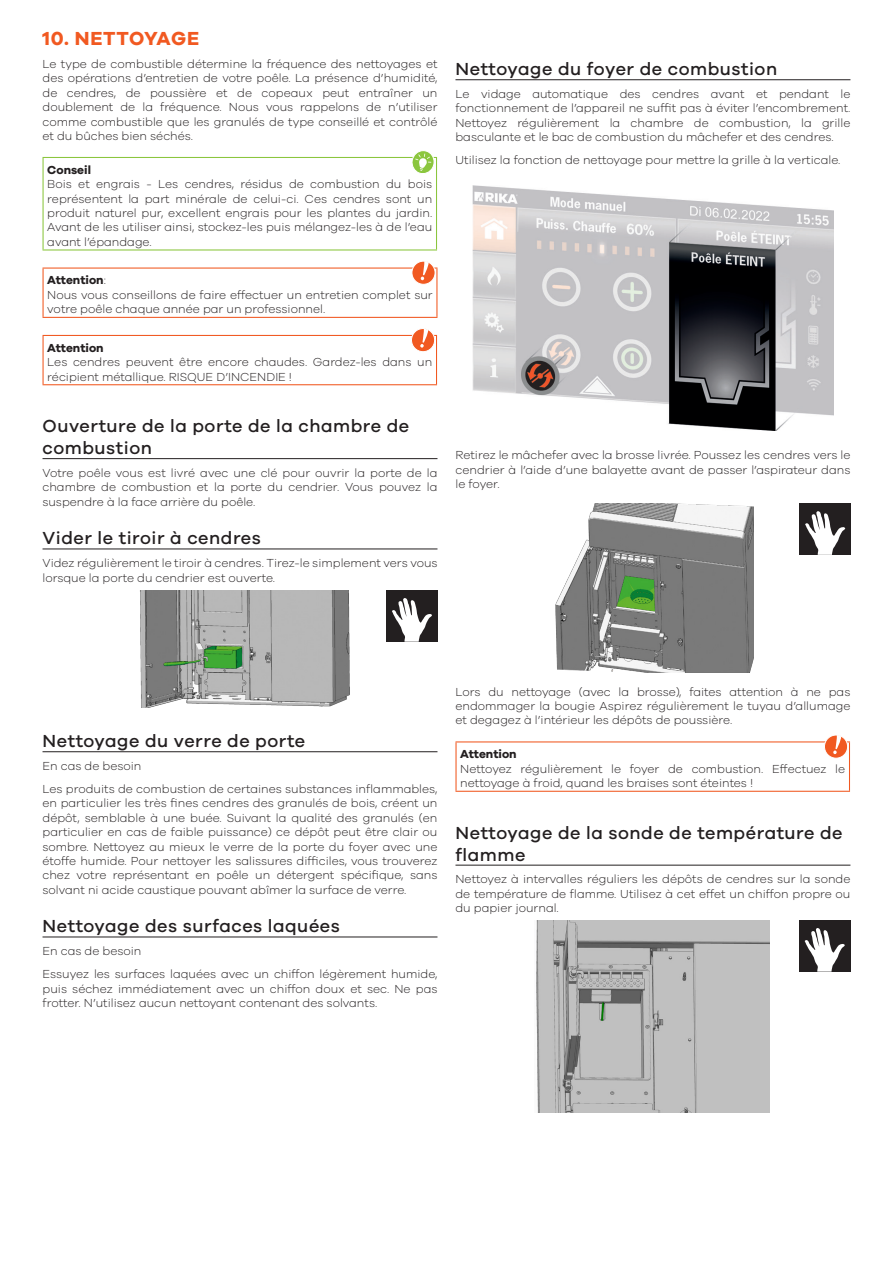
<style>
.page{position:relative;width:893px;height:1263px;background:#fff}
.page>*{position:absolute;margin:0;border:0;box-sizing:border-box;transform-origin:0 0}
.t1{font:700 19.5px "Galano Grotesque";letter-spacing:.03em;color:#f15921}
.H2_-_SubHeader{font:500 18px/21.6px "Galano Grotesque";letter-spacing:.03em;color:#231f20}
.BT_-_BodyText{font:300 12px/14.4px "Galano Grotesque";color:#231f20;text-align:justify}
.Tabellen_Hinweis_Tip{font:300 12px/14.4px "Galano Grotesque";color:#231f20;text-align:justify}
.Tabellen_Hinweis_Tip-2{font:700 12px "Galano Grotesque";color:#231f20}
.s1{font-weight:300}
</style>
<div class="page">
<hr style="left:43px;top:458px;width:394px;height:1px;background:#231f20">
<hr style="left:43px;top:549px;width:394px;height:1px;background:#231f20">
<hr style="left:43px;top:751px;width:394px;height:1px;background:#231f20">
<hr style="left:43px;top:936px;width:394px;height:1px;background:#231f20">
<hr style="left:43px;top:157px;width:394px;height:1px;background:#8bc63e">
<hr style="left:43px;top:158px;width:1px;height:91px;background:#8bc63e">
<hr style="left:436px;top:158px;width:1px;height:91px;background:#8bc63e">
<hr style="left:43px;top:249px;width:394px;height:1px;background:#8bc63e">
<hr style="left:43px;top:267px;width:394px;height:2px;background:#f15921">
<hr style="left:43px;top:269px;width:1px;height:48px;background:#f15921">
<hr style="left:436px;top:269px;width:1px;height:48px;background:#f15921">
<hr style="left:43px;top:317px;width:394px;height:1px;background:#f15921">
<hr style="left:43px;top:335px;width:394px;height:1px;background:#f15921">
<hr style="left:43px;top:336px;width:1px;height:48px;background:#f15921">
<hr style="left:436px;top:336px;width:1px;height:48px;background:#f15921">
<hr style="left:43px;top:384px;width:394px;height:1px;background:#f15921">
<img style="left:140px;top:590px;width:210px;height:117px">
<hr style="left:455px;top:79px;width:395px;height:1px;background:#231f20">
<hr style="left:455px;top:865px;width:395px;height:1px;background:#231f20">
<img style="left:473px;top:186px;width:360px;height:244px">
<img style="left:555px;top:503px;width:198px;height:170px">
<hr style="left:455px;top:741px;width:395px;height:1px;background:#f15921">
<hr style="left:455px;top:742px;width:2px;height:49px;background:#f15921">
<hr style="left:849px;top:742px;width:1px;height:49px;background:#f15921">
<hr style="left:455px;top:791px;width:395px;height:1px;background:#f15921">
<img style="left:536px;top:921px;width:234px;height:191px">
<svg style="left:411px;top:151px;width:24px;height:22px"></svg>
<svg style="left:412px;top:261px;width:23px;height:23px"></svg>
<div style="left:411px;top:261px;width:25px;height:24px;border:1px solid #fff;border-radius:50%"></div>
<svg style="left:421px;top:261px;width:8px;height:19px"></svg>
<svg style="left:411px;top:328px;width:24px;height:24px"></svg>
<div style="left:411px;top:328px;width:24px;height:24px;border:1px solid #fff;border-radius:50%"></div>
<svg style="left:420px;top:328px;width:8px;height:20px"></svg>
<div style="left:386px;top:591px;width:51px;height:51px;background:#231f20"></div>
<svg style="left:392px;top:598px;width:40px;height:44px"></svg>
<svg style="left:824px;top:735px;width:24px;height:23px"></svg>
<div style="left:824px;top:734px;width:24px;height:25px;border:1px solid #fff;border-radius:50%"></div>
<svg style="left:833px;top:735px;width:8px;height:19px"></svg>
<div style="left:799px;top:921px;width:51px;height:51px;background:#231f20"></div>
<svg style="left:805px;top:928px;width:40px;height:44px"></svg>
<div style="left:799px;top:504px;width:51px;height:51px;background:#231f20"></div>
<svg style="left:805px;top:511px;width:40px;height:44px"></svg>
<p class="t1" style="left:43px;top:26px;width:158px">10. NETTOYAGE</p>
<p class="BT_-_BodyText" style="left:43px;top:56px;width:396px">Le type de combustible détermine la fréquence des nettoyages et des opérations d’entretien de votre poêle. La présence d’humidité, de cendres, de poussière et de copeaux peut entraîner un doublement de la fréquence. Nous vous rappelons de n’utiliser comme combustible que les granulés de type conseillé et contrôlé et du bûches bien séchés.</p>
<p class="Tabellen_Hinweis_Tip-2" style="left:47px;top:162px;width:45px">Conseil</p>
<p class="Tabellen_Hinweis_Tip" style="left:47px;top:176px;width:386px">Bois et engrais - Les cendres, résidus de combustion du bois représentent la part minérale de celui-ci. Ces cendres sont un produit naturel pur, excellent engrais pour les plantes du jardin.<br>Avant de les utiliser ainsi, stockez-les puis mélangez-les à de l’eau avant l’épandage.</p>
<p class="Tabellen_Hinweis_Tip-2" style="left:47px;top:273px;width:60px">Attention<span class="s1">:</span></p>
<p class="Tabellen_Hinweis_Tip" style="left:47px;top:287px;width:387px">Nous vous conseillons de faire effectuer un entretien complet sur votre poêle chaque année par un professionnel.</p>
<p class="Tabellen_Hinweis_Tip-2" style="left:47px;top:340px;width:58px">Attention</p>
<p class="BT_-_BodyText" style="left:47px;top:354px;width:386px">Les cendres peuvent être encore chaudes. Gardez-les dans un récipient métallique. RISQUE D’INCENDIE !</p>
<p class="H2_-_SubHeader" style="left:43px;top:415px;width:368px">Ouverture de la porte de la chambre de combustion</p>
<p class="BT_-_BodyText" style="left:43px;top:465px;width:396px">Votre poêle vous est livré avec une clé pour ouvrir la porte de la chambre de combustion et la porte du cendrier. Vous pouvez la suspendre à la face arrière du poêle.</p>
<p class="H2_-_SubHeader" style="left:43px;top:527px;width:220px">Vider le tiroir à cendres</p>
<p class="BT_-_BodyText" style="left:43px;top:556px;width:396px">Videz régulièrement le tiroir à cendres. Tirez-le simplement vers vous lorsque la porte du cendrier est ouverte.</p>
<p class="H2_-_SubHeader" style="left:455px;top:58px;width:323px">Nettoyage du foyer de combustion</p>
<p class="BT_-_BodyText" style="left:455px;top:86px;width:396px">Le vidage automatique des cendres avant et pendant le fonctionnement de l’appareil ne suffit pas à éviter l’encombrement.<br>Nettoyez régulièrement la chambre de combustion, la grille basculante et le bac de combustion du mâchefer et des cendres.</p>
<p class="BT_-_BodyText" style="left:455px;top:152px;width:385px">Utilisez la fonction de nettoyage pour mettre la grille à la verticale.</p>
<p class="BT_-_BodyText" style="left:455px;top:448px;width:396px">Retirez le mâchefer avec la brosse livrée. Poussez les cendres vers le cendrier à l’aide d’une balayette avant de passer l’aspirateur dans le foyer.</p>
<p class="H2_-_SubHeader" style="left:43px;top:730px;width:264px">Nettoyage du verre de porte</p>
<p class="BT_-_BodyText" style="left:43px;top:758px;width:100px">En cas de besoin</p>
<p class="BT_-_BodyText" style="left:43px;top:781px;width:396px">Les produits de combustion de certaines substances inflammables, en particulier les très fines cendres des granulés de bois, créent un dépôt, semblable à une buée. Suivant la qualité des granulés (en particulier en cas de faible puissance) ce dépôt peut être clair ou sombre. Nettoyez au mieux le verre de la porte du foyer avec une étoffe humide. Pour nettoyer les salissures difficiles, vous trouverez chez votre représentant en poêle un détergent spécifique, sans solvant ni acide caustique pouvant abîmer la surface de verre.</p>
<p class="H2_-_SubHeader" style="left:43px;top:915px;width:299px">Nettoyage des surfaces laquées</p>
<p class="BT_-_BodyText" style="left:43px;top:944px;width:100px">En cas de besoin</p>
<p class="BT_-_BodyText" style="left:43px;top:966px;width:396px">Essuyez les surfaces laquées avec un chiffon légèrement humide, puis séchez immédiatement avec un chiffon doux et sec. Ne pas frotter. N’utilisez aucun nettoyant contenant des solvants.</p>
<p class="BT_-_BodyText" style="left:455px;top:684px;width:396px">Lors du nettoyage (avec la brosse), faites attention à ne pas endommager la bougie Aspirez régulièrement le tuyau d’allumage et degagez à l’intérieur les dépôts de poussière.</p>
<p class="Tabellen_Hinweis_Tip-2" style="left:460px;top:747px;width:58px">Attention</p>
<p class="BT_-_BodyText" style="left:460px;top:761px;width:386px">Nettoyez régulièrement le foyer de combustion. Effectuez le nettoyage à froid, quand les braises sont éteintes !</p>
<p class="H2_-_SubHeader" style="left:455px;top:821px;width:389px">Nettoyage de la sonde de température de flamme</p>
<p class="BT_-_BodyText" style="left:455px;top:872px;width:396px">Nettoyez à intervalles réguliers les dépôts de cendres sur la sonde de température de flamme. Utilisez à cet effet un chiffon propre ou du papier journal.</p>
</div>
